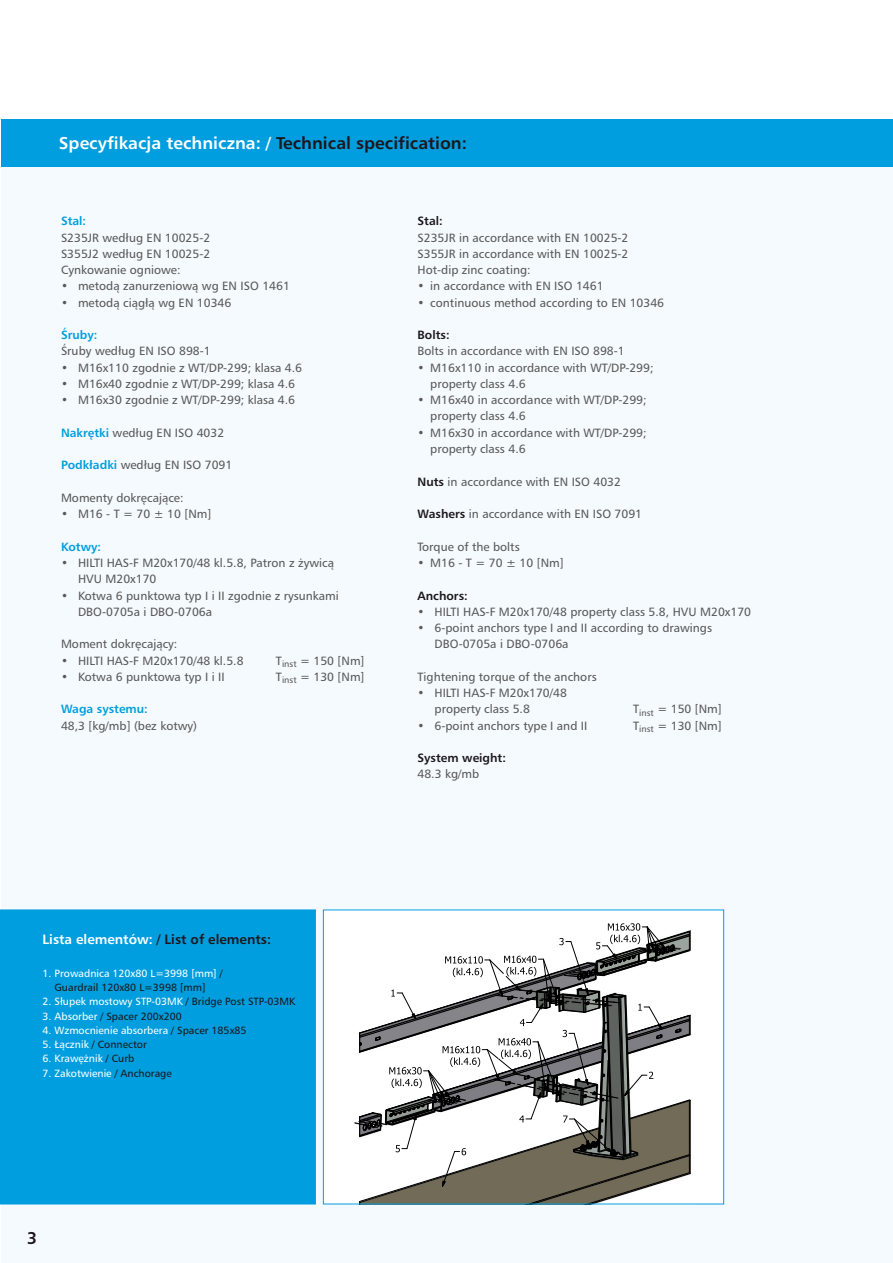
<style>
.page{position:relative;width:893px;height:1263px;background:#fff}
.page>*{position:absolute;margin:0;border:0;box-sizing:border-box;transform-origin:0 0}
.t1{font:17.1px "Humanist 777 L2 Roman B,Bold";color:#fff}
.t2{font:17.1px "Humanist 777 L2 Roman B,Bold";color:#1c171c}
.t3{font:13.5px "Humanist 777 L2 Roman B,Bold";color:#1c171c}
.t4{font:12px/16.2px "Humanist 777 L2 Roman B";color:#595959}
.t5{font:12px "Humanist 777 L2 Roman B,Bold";color:#1c171c}
.t6{font:12px "Humanist 777 L2 Roman B,Bold";color:#009ede}
.t7{font:10.5px "Humanist 777 L2 Roman B";color:#fff}
.t8{font:10.5px "Humanist 777 L2 Roman B";color:#1c171c}
.t9{font:9px "Humanist 777 L2 Roman B";color:#595959}
.s1{color:#1c171c}
.s2{font-family:"Humanist 777 L2 Roman B,Bold";color:#009ede}
.s3{font-family:"Humanist 777 L2 Roman B,Bold";color:#1c171c}
.s4{color:#fff}
</style>
<div class="page">
<div style="left:1px;top:128px;width:892px;height:1135px;background:#f5faff"></div>
<div style="left:1px;top:119px;width:892px;height:48px;background:#009ede"></div>
<div style="left:323px;top:910px;width:401px;height:294px;background:#fff"></div>
<svg style="left:354px;top:923px;width:337px;height:279px"></svg>
<div style="left:323px;top:909px;width:401px;height:295px;border:1px solid #009ede"></div>
<div style="left:0;top:910px;width:316px;height:294px;background:#009ede"></div>
<h1 class="t1" style="left:59px;top:136px;width:410px">Specyfikacja techniczna: / <span class="s1">Technical specification:</span></h1>
<p class="t6" style="left:61px;top:216px;width:27px">Stal:</p>
<p class="t4" style="left:61px;top:230px;width:151px;text-align:justify">S235JR według EN 10025-2<br>S355J2 według EN 10025-2<br>Cynkowanie ogniowe:</p>
<p class="t4" style="left:61px;top:279px;width:230px">• metodą zanurzeniową wg EN ISO 1461</p>
<p class="t4" style="left:61px;top:295px;width:172px">• metodą ciągłą wg EN 10346</p>
<p class="t4" style="left:61px;top:344px;width:151px">Śruby według EN ISO 898-1</p>
<p class="t4" style="left:61px;top:360px;width:243px">• M16x110 zgodnie z WT/DP-299; klasa 4.6</p>
<p class="t4" style="left:61px;top:377px;width:236px">• M16x40 zgodnie z WT/DP-299; klasa 4.6</p>
<p class="t4" style="left:61px;top:393px;width:236px">• M16x30 zgodnie z WT/DP-299; klasa 4.6</p>
<p class="t6" style="left:61px;top:330px;width:38px">Śruby:</p>
<p class="t4" style="left:61px;top:426px;width:165px"><span class="s2">Nakrętki</span> według EN ISO 4032</p>
<p class="t4" style="left:61px;top:458px;width:173px"><span class="s2">Podkładki</span> według EN ISO 7091</p>
<p class="t4" style="left:61px;top:491px;width:124px">Momenty dokręcające:</p>
<p class="t4" style="left:61px;top:507px;width:152px">• M16 - T = 70 ± 10 [Nm]</p>
<p class="t4" style="left:78px;top:556px;width:258px;text-indent:-17px">• HILTI HAS-F M20x170/48 kl.5.8, Patron z żywicą<br>HVU M20x170</p>
<p class="t4" style="left:78px;top:588px;width:262px;text-indent:-17px">• Kotwa 6 punktowa typ I i II zgodnie z rysunkami<br>DBO-0705a i DBO-0706a</p>
<p class="t4" style="left:61px;top:637px;width:118px">Moment dokręcający:</p>
<p class="t4" style="left:61px;top:653px;width:184px">• HILTI HAS-F M20x170/48 kl.5.8</p>
<p class="t4" style="left:276px;top:653px;width:8px">T</p>
<p class="t4" style="left:300px;top:653px;width:66px">= 150 [Nm]</p>
<p class="t6" style="left:61px;top:542px;width:41px">Kotwy:</p>
<p class="t9" style="left:282px;top:660px;width:16px">inst</p>
<p class="t4" style="left:61px;top:669px;width:165px">• Kotwa 6 punktowa typ I i II</p>
<p class="t4" style="left:276px;top:669px;width:8px">T</p>
<p class="t4" style="left:300px;top:669px;width:66px">= 130 [Nm]</p>
<p class="t9" style="left:282px;top:677px;width:16px">inst</p>
<p class="t6" style="left:61px;top:704px;width:88px">Waga systemu:</p>
<p class="t4" style="left:61px;top:718px;width:138px">48,3 [kg/mb] (bez kotwy)</p>
<p class="t5" style="left:417px;top:216px;width:27px">Stal:</p>
<p class="t4" style="left:417px;top:230px;width:212px;text-align:justify">S235JR in accordance with EN 10025-2<br>S355JR in accordance with EN 10025-2<br>Hot-dip zinc coating:</p>
<p class="t4" style="left:417px;top:279px;width:188px">• in accordance with EN ISO 1461</p>
<p class="t4" style="left:417px;top:295px;width:248px">• continuous method according to EN 10346</p>
<p class="t4" style="left:417px;top:344px;width:209px">Bolts in accordance with EN ISO 898-1</p>
<p class="t4" style="left:430px;top:360px;width:225px;text-indent:-13px">• M16x110 in accordance with WT/DP-299; property class 4.6</p>
<p class="t4" style="left:430px;top:393px;width:218px;text-indent:-13px">• M16x40 in accordance with WT/DP-299; property class 4.6</p>
<p class="t4" style="left:430px;top:425px;width:218px;text-indent:-13px">• M16x30 in accordance with WT/DP-299; property class 4.6</p>
<p class="t5" style="left:417px;top:330px;width:34px">Bolts:</p>
<p class="t4" style="left:417px;top:474px;width:205px"><span class="s3">Nuts</span> in accordance with EN ISO 4032</p>
<p class="t4" style="left:417px;top:507px;width:226px"><span class="s3">Washers</span> in accordance with EN ISO 7091</p>
<p class="t4" style="left:417px;top:539px;width:104px">Torque of the bolts</p>
<p class="t4" style="left:417px;top:556px;width:148px">• M16 - T = 70 ± 10 [Nm]</p>
<p class="t4" style="left:417px;top:604px;width:335px">• HILTI HAS-F M20x170/48 property class 5.8, HVU M20x170</p>
<p class="t4" style="left:435px;top:621px;width:279px;text-indent:-17px">• 6-point anchors type I and II according to drawings<br>DBO-0705a i DBO-0706a</p>
<p class="t4" style="left:417px;top:669px;width:181px">Tightening torque of the anchors</p>
<p class="t4" style="left:435px;top:686px;width:134px;text-indent:-17px">• HILTI HAS-F M20x170/48 property class 5.8</p>
<p class="t5" style="left:417px;top:590px;width:52px">Anchors:</p>
<p class="t4" style="left:633px;top:702px;width:8px">T</p>
<p class="t4" style="left:657px;top:702px;width:66px">= 150 [Nm]</p>
<p class="t9" style="left:639px;top:709px;width:16px">inst</p>
<p class="t4" style="left:417px;top:718px;width:171px">• 6-point anchors type I and II</p>
<p class="t4" style="left:633px;top:718px;width:8px">T</p>
<p class="t4" style="left:657px;top:718px;width:66px">= 130 [Nm]</p>
<p class="t9" style="left:639px;top:725px;width:16px">inst</p>
<p class="t5" style="left:417px;top:753px;width:90px">System weight:</p>
<p class="t4" style="left:417px;top:767px;width:63px">48.3 kg/mb</p>
<p class="t3" style="left:42px;top:933px;width:230px"><span class="s4">Lista elementów:</span> / List of elements:</p>
<p class="t7" style="left:42px;top:969px;width:182px">1. Prowadnica 120x80 L=3998 [mm] <span class="s1">/</span></p>
<p class="t7" style="left:42px;top:997px;width:254px">2. Słupek mostowy STP-03MK <span class="s1">/ Bridge Post STP-03MK</span></p>
<p class="t8" style="left:42px;top:1012px;width:141px"><span class="s4">3. Absorber</span> / Spacer 200x200</p>
<p class="t7" style="left:42px;top:1026px;width:206px">4. Wzmocnienie absorbera <span class="s1">/ Spacer 185x85</span></p>
<p class="t8" style="left:42px;top:1040px;width:106px"><span class="s4">5. Łącznik</span> / Connector</p>
<p class="t7" style="left:42px;top:1054px;width:94px">6. Krawężnik <span class="s1">/ Curb</span></p>
<p class="t7" style="left:42px;top:1068px;width:131px">7. Zakotwienie <span class="s1">/ Anchorage</span></p>
<p class="t8" style="left:55px;top:983px;width:152px">Guardrail 120x80 L=3998 [mm]</p>
<h1 class="t2" style="left:27px;top:1231px;width:11px">3</h1>
</div>
